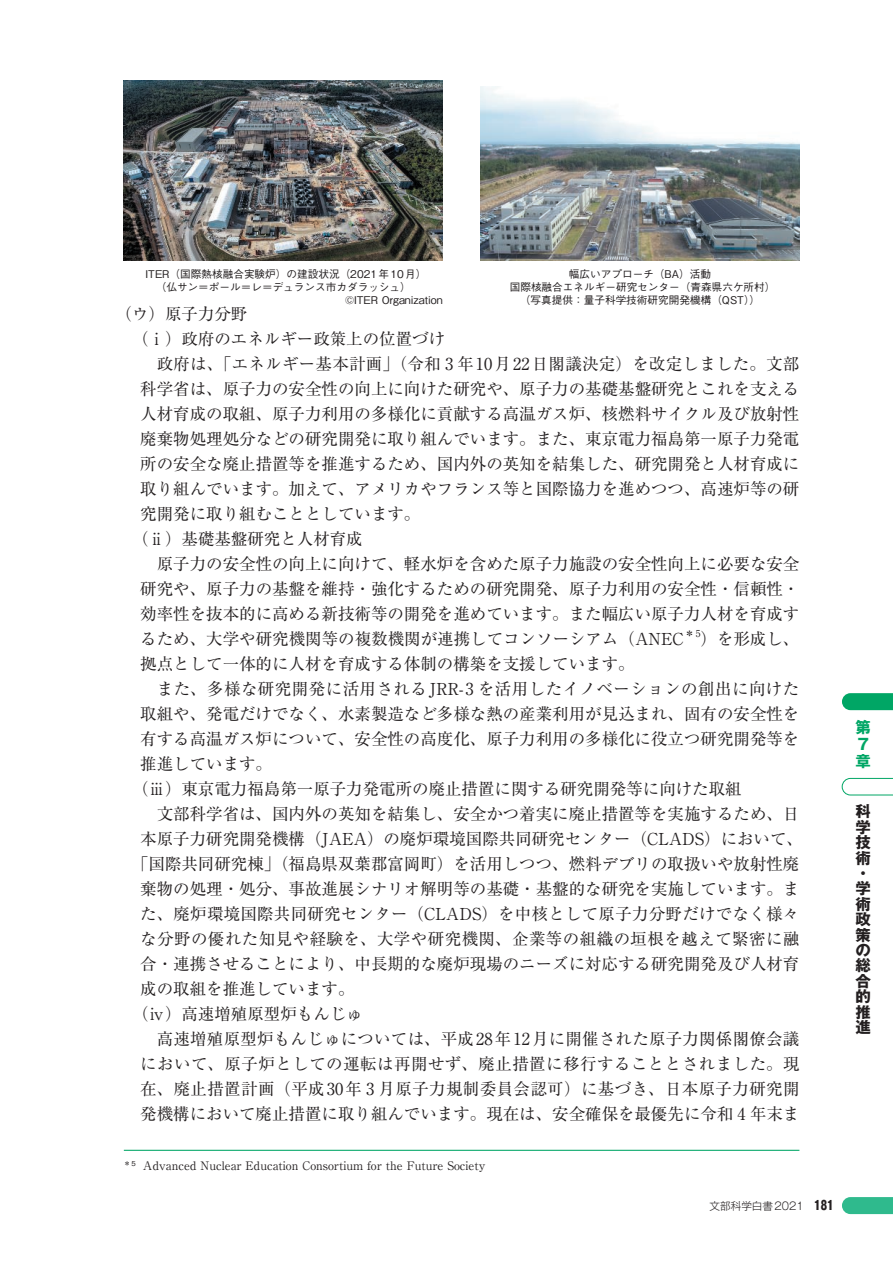
<style>
.page{position:relative;width:893px;height:1263px;background:#fff}
.page>*{position:absolute;margin:0;border:0;box-sizing:border-box;transform-origin:0 0}
.t1{font:16.5px "Ryumin Pr 6 N";color:#231f20}
.t2{font:16.5px "Ryumin Pr 6 N";letter-spacing:.03em;color:#231f20}
.t3{font:16.5px "Ryumin Pr 6 N";letter-spacing:.025em;color:#231f20}
.t4{font:700 15.45px/15.5px "Gothic MB101 Pr 6 N";color:#231f20}
.t5{font:700 15.45px/17.4px "Gothic MB101 Pr 6 N";color:#00a665;text-align:justify}
.t6{font:11.7px "Ryumin Pr 6 N";color:#231f20}
.t7{font:500 10.65px/12.8px "Gothic BBB Pr 6 N";color:#231f20;text-align:center}
.t8{font:300 10.65px "Gothic MB101 Pr 6 N";color:#231f20}
.t9{font:9.6px "Ryumin Pro";color:#231f20}
.s1{font-weight:700;font-size:12.75px}
</style>
<div class="page">
<img style="left:124px;top:81px;width:319px;height:179px">
<img style="left:480px;top:87px;width:319px;height:173px">
<hr style="left:124px;top:1150px;width:675px;height:1px;background:#00a665">
<svg style="left:842px;top:1197px;width:51px;height:17px"></svg>
<svg style="left:842px;top:693px;width:51px;height:17px"></svg>
<svg style="left:842px;top:778px;width:51px;height:17px"></svg>
<p class="t7" style="left:146px;top:267px;width:282px">ITER（国際熱核融合実験炉）の建設状況（2021年10月）</p>
<p class="t7" style="left:156px;top:280px;width:257px">（仏サン＝ポール＝レ＝デュランス市カダラッシュ）</p>
<p class="t7" style="left:345px;top:292px;width:99px">©ITER Organization</p>
<p class="t7" style="left:510px;top:267px;width:267px">幅広いアプローチ（BA）活動<br>国際核融合エネルギー研究センター（青森県六ケ所村）（写真提供：量子科学技術研究開発機構（QST））</p>
<p class="t1" style="left:116px;top:301px;width:133px">（ウ）原子力分野</p>
<p class="t1" style="left:132px;top:326px;width:315px">（ⅰ）政府のエネルギー政策上の位置づけ</p>
<p class="t1" style="left:157px;top:351px;width:644px">政府は、「エネルギー基本計画」（令和 3 年10月22日閣議決定）を改定しました。文部</p>
<p class="t1" style="left:140px;top:376px;width:661px">科学省は、原子力の安全性の向上に向けた研究や、原子力の基礎基盤研究とこれを支える</p>
<p class="t1" style="left:140px;top:401px;width:661px">人材育成の取組、原子力利用の多様化に貢献する高温ガス炉、核燃料サイクル及び放射性</p>
<p class="t1" style="left:140px;top:426px;width:661px">廃棄物処理処分などの研究開発に取り組んでいます。また、東京電力福島第一原子力発電</p>
<p class="t1" style="left:140px;top:451px;width:661px">所の安全な廃止措置等を推進するため、国内外の英知を結集した、研究開発と人材育成に</p>
<p class="t1" style="left:140px;top:476px;width:661px">取り組んでいます。加えて、アメリカやフランス等と国際協力を進めつつ、高速炉等の研</p>
<p class="t1" style="left:140px;top:501px;width:282px">究開発に取り組むこととしています。</p>
<p class="t1" style="left:132px;top:526px;width:232px">（ⅱ）基礎基盤研究と人材育成</p>
<p class="t1" style="left:157px;top:551px;width:644px">原子力の安全性の向上に向けて、軽水炉を含めた原子力施設の安全性向上に必要な安全</p>
<p class="t1" style="left:140px;top:576px;width:661px">研究や、原子力の基盤を維持・強化するための研究開発、原子力利用の安全性・信頼性・</p>
<p class="t1" style="left:140px;top:601px;width:661px">効率性を抜本的に高める新技術等の開発を進めています。また幅広い原子力人材を育成す</p>
<p class="t1" style="left:140px;top:626px;width:545px">るため、大学や研究機関等の複数機関が連携してコンソーシアム（ANEC</p>
<p class="t9" style="left:685px;top:626px;width:17px">＊5</p>
<p class="t1" style="left:700px;top:626px;width:100px">）を形成し、</p>
<p class="t1" style="left:140px;top:651px;width:496px">拠点として一体的に人材を育成する体制の構築を支援しています。</p>
<p class="t2" style="left:157px;top:676px;width:644px">また、多様な研究開発に活用されるJRR-3 を活用したイノベーションの創出に向けた</p>
<p class="t1" style="left:140px;top:701px;width:661px">取組や、発電だけでなく、水素製造など多様な熱の産業利用が見込まれ、固有の安全性を</p>
<p class="t1" style="left:140px;top:726px;width:661px">有する高温ガス炉について、安全性の高度化、原子力利用の多様化に役立つ研究開発等を</p>
<p class="t1" style="left:140px;top:751px;width:133px">推進しています。</p>
<p class="t1" style="left:132px;top:776px;width:611px">（ⅲ）東京電力福島第一原子力発電所の廃止措置に関する研究開発等に向けた取組</p>
<p class="t1" style="left:157px;top:801px;width:644px">文部科学省は、国内外の英知を結集し、安全かつ着実に廃止措置等を実施するため、日</p>
<p class="t1" style="left:140px;top:826px;width:664px">本原子力研究開発機構（JAEA）の廃炉環境国際共同研究センター（CLADS）において、</p>
<p class="t1" style="left:132px;top:851px;width:669px">「国際共同研究棟」（福島県双葉郡富岡町）を活用しつつ、燃料デブリの取扱いや放射性廃</p>
<p class="t1" style="left:140px;top:875px;width:661px">棄物の処理・処分、事故進展シナリオ解明等の基礎・基盤的な研究を実施しています。ま</p>
<p class="t1" style="left:140px;top:900px;width:660px">た、廃炉環境国際共同研究センター（CLADS）を中核として原子力分野だけでなく様々</p>
<p class="t2" style="left:140px;top:925px;width:661px">な分野の優れた知見や経験を、大学や研究機関、企業等の組織の垣根を越えて緊密に融</p>
<p class="t1" style="left:140px;top:950px;width:661px">合・連携させることにより、中長期的な廃炉現場のニーズに対応する研究開発及び人材育</p>
<p class="t1" style="left:140px;top:975px;width:216px">成の取組を推進しています。</p>
<p class="t1" style="left:132px;top:1000px;width:232px">（ⅳ）高速増殖原型炉もんじゅ</p>
<p class="t1" style="left:157px;top:1025px;width:644px">高速増殖原型炉もんじゅについては、平成28年12月に開催された原子力関係閣僚会議</p>
<p class="t2" style="left:140px;top:1050px;width:661px">において、原子炉としての運転は再開せず、廃止措置に移行することとされました。現</p>
<p class="t3" style="left:140px;top:1075px;width:661px">在、廃止措置計画（平成30年 3 月原子力規制委員会認可）に基づき、日本原子力研究開</p>
<p class="t1" style="left:140px;top:1100px;width:661px">発機構において廃止措置に取り組んでいます。現在は、安全確保を最優先に令和 4 年末ま</p>
<p class="t6" style="left:124px;top:1156px;width:363px"><sup>＊5</sup> Advanced Nuclear Education Consortium for the Future Society</p>
<p class="t8" style="left:709px;top:1197px;width:125px">文部科学白書2021　<span class="s1">181</span></p>
<p class="t5" style="left:855px;top:718px;width:16px">第第第</p>
<p class="t4" style="left:855px;top:803px;width:17px">科学技術・学術政策の総合的推進</p>
</div>
